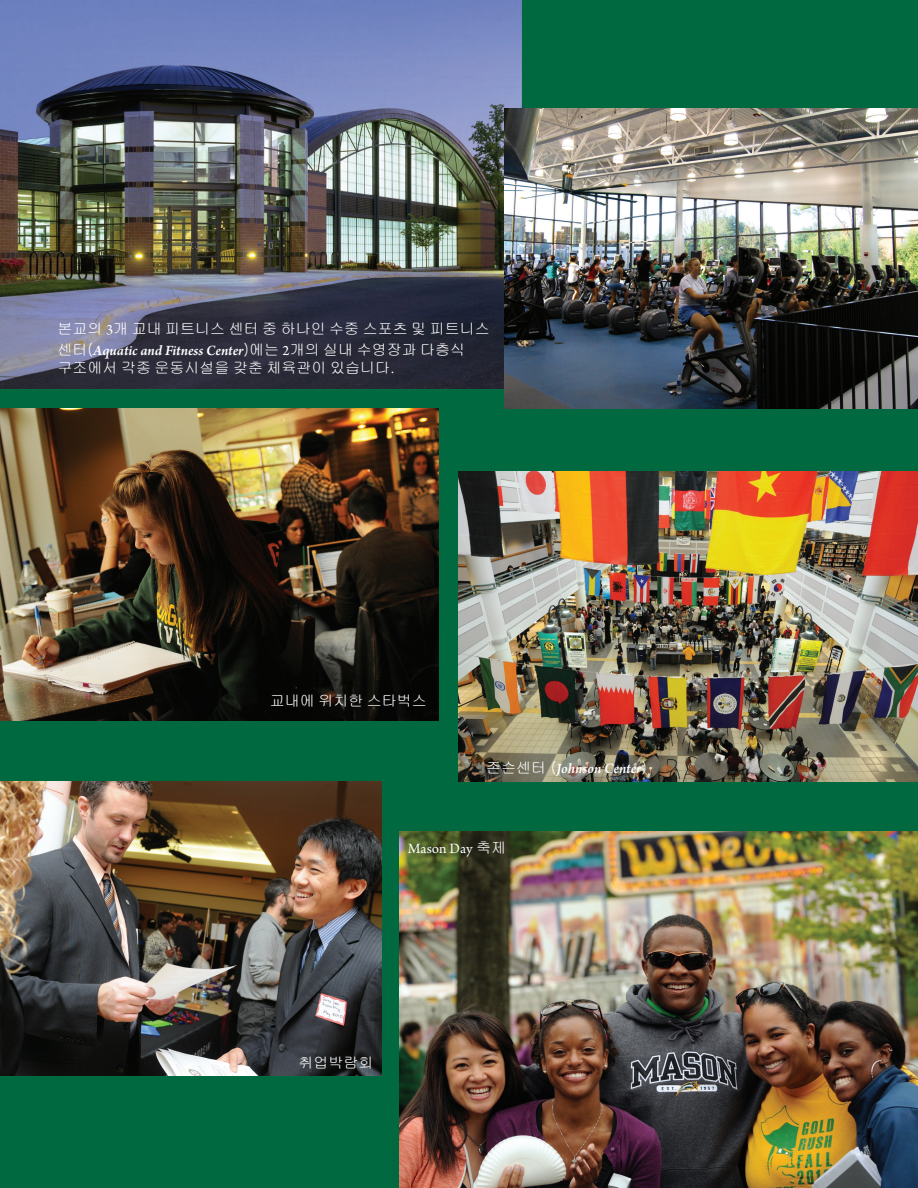
<style>
.page{position:relative;width:918px;height:1188px;background:#00693f}
.page>*{position:absolute;margin:0;border:0;box-sizing:border-box;transform-origin:0 0}
.BODY-HANGING{font:15px/21px "Gulim";color:#fff}
.BODY-HANGING-2{font:italic 600 15px "Arno Pro";letter-spacing:-.005em;color:#fff}
.BODY-HANGING-3{font:15px "Arno Pro";color:#fff}
.s1{font-family:"Arno Pro"}
.s2{font-family:"Arno Pro";font-weight:600;font-style:italic}
.s3{font-family:"Gulim";font-weight:400;font-style:normal}
.s4{font-family:"Gulim"}
</style>
<div class="page">
<img style="left:0;top:0;width:522px;height:388px">
<img style="left:400px;top:832px;width:518px;height:356px">
<img style="left:0;top:409px;width:439px;height:312px">
<img style="left:504px;top:108px;width:414px;height:301px">
<img style="left:458px;top:472px;width:460px;height:309px">
<img style="left:0;top:781px;width:382px;height:295px">
<p class="BODY-HANGING" style="left:58px;top:318px;width:434px">본교의 <span class="s1">3</span>개 교내 피트니스 센터 중 하나인 수중 스포츠 및 피트니스 센터(<span class="s2">Aquatic and Fitness Center</span>)에는 <span class="s1">2</span>개의 실내 수영장과 다층식</p>
<p class="BODY-HANGING" style="left:58px;top:357px;width:339px">구조에서 각종 운동시설을 갖춘 체육관이 있습니다.</p>
<p class="BODY-HANGING" style="left:270px;top:690px;width:158px">교내에 위치한 스타벅스</p>
<p class="BODY-HANGING-2" style="left:486px;top:760px;width:163px"><span class="s3">존슨센터 (</span>Johnson Center<span class="s3">)</span></p>
<p class="BODY-HANGING-3" style="left:408px;top:840px;width:100px">Mason Day <span class="s4">축제</span></p>
<p class="BODY-HANGING" style="left:298px;top:1052px;width:76px">취업박람회</p>
</div>
